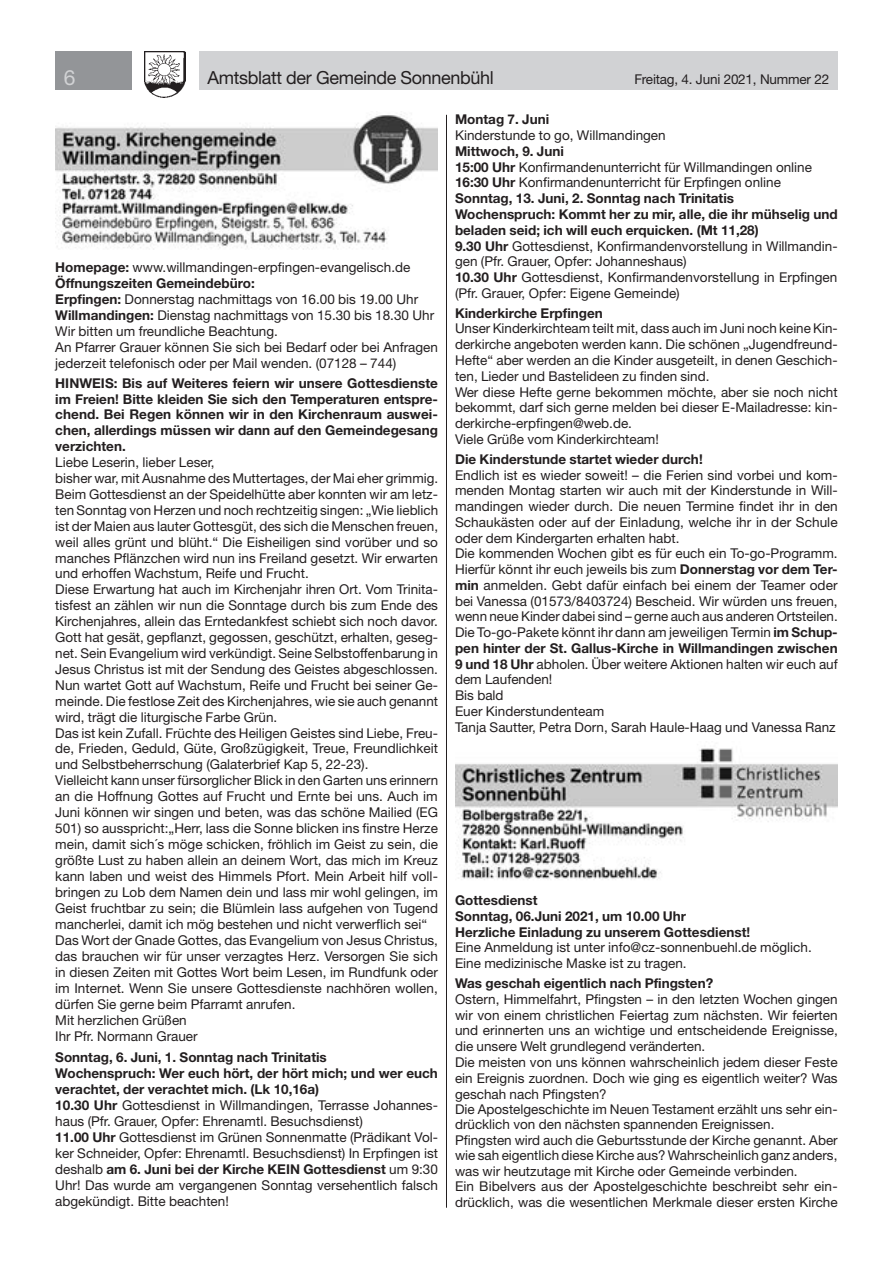
<style>
.page{position:relative;width:893px;height:1263px;background:#fff}
.page>*{position:absolute;margin:0;border:0;box-sizing:border-box;transform-origin:0 0}
.t1{font:21px "Helvetica Neue LT Std";color:#d1d2d4}
.t2{font:18px "Helvetica Neue LT Std";letter-spacing:-.02em;color:#231f20}
.t3{font:13.5px/15.9px "Helvetica Neue LT Std";color:#231f20}
.t4{font:700 13.5px/15.9px "Helvetica Neue LT Std";color:#231f20;text-align:justify}
.s1{font-weight:700}
</style>
<div class="page">
<div style="left:199px;top:51px;width:639px;height:38px;background:#d1d2d4"></div>
<div style="left:55px;top:51px;width:77px;height:38px;background:#939598"></div>
<img style="left:145px;top:51px;width:41px;height:47px">
<img style="left:55px;top:114px;width:383px;height:136px">
<img style="left:455px;top:748px;width:383px;height:132px">
<hr style="left:446px;top:115px;width:1px;height:1093px;background:#231f20">
<h1 class="t1" style="left:64px;top:65px;width:13px">6</h1>
<h2 class="t2" style="left:207px;top:67px;width:288px">Amtsblatt der Gemeinde Sonnenbühl</h2>
<p class="t3" style="left:634px;top:71px;width:196px">Freitag, 4. Juni 2021, Nummer 22</p>
<p class="t3" style="left:55px;top:259px;width:384px"><span class="s1">Homepage:</span> www.willmandingen-erpfingen-evangelisch.de <span class="s1">Öffnungszeiten Gemeindebüro:<br>Erpfingen:</span> Donnerstag nachmittags von 16.00 bis 19.00 Uhr <span class="s1">Willmandingen:</span> Dienstag nachmittags von 15.30 bis 18.30 Uhr Wir bitten um freundliche Beachtung.<br>An Pfarrer Grauer können Sie sich bei Bedarf oder bei Anfragen jederzeit telefonisch oder per Mail wenden. (07128 – 744)</p>
<p class="t4" style="left:55px;top:375px;width:384px">HINWEIS: Bis auf Weiteres feiern wir unsere Gottesdienste im Freien! Bitte kleiden Sie sich den Temperaturen entspre&shy;chend. Bei Regen können wir in den Kirchenraum auswei&shy;chen, allerdings müssen wir dann auf den Gemeindegesang verzichten.</p>
<p class="t3" style="left:55px;top:454px;width:384px">Liebe Leserin, lieber Leser,<br>bisher war, mit Ausnahme des Muttertages, der Mai eher grimmig.<br>Beim Gottesdienst an der Speidelhütte aber konnten wir am letz&shy;ten Sonntag von Herzen und noch rechtzeitig singen: „Wie lieblich ist der Maien aus lauter Gottesgüt, des sich die Menschen freuen, weil alles grünt und blüht.“ Die Eisheiligen sind vorüber und so manches Pflänzchen wird nun ins Freiland gesetzt. Wir erwarten und erhoffen Wachstum, Reife und Frucht.<br>Diese Erwartung hat auch im Kirchenjahr ihren Ort. Vom Trinita&shy;tisfest an zählen wir nun die Sonntage durch bis zum Ende des Kirchenjahres, allein das Erntedankfest schiebt sich noch davor.<br>Gott hat gesät, gepflanzt, gegossen, geschützt, erhalten, geseg&shy;net. Sein Evangelium wird verkündigt. Seine Selbstoffenbarung in Jesus Christus ist mit der Sendung des Geistes abgeschlossen.<br>Nun wartet Gott auf Wachstum, Reife und Frucht bei seiner Ge&shy;meinde. Die festlose Zeit des Kirchenjahres, wie sie auch genannt wird, trägt die liturgische Farbe Grün.<br>Das ist kein Zufall. Früchte des Heiligen Geistes sind Liebe, Freu&shy;de, Frieden, Geduld, Güte, Großzügigkeit, Treue, Freundlichkeit und Selbstbeherrschung (Galaterbrief Kap 5, 22-23).<br>Vielleicht kann unser fürsorglicher Blick in den Garten uns erinnern an die Hoffnung Gottes auf Frucht und Ernte bei uns. Auch im Juni können wir singen und beten, was das schöne Mailied (EG 501) so ausspricht:„Herr, lass die Sonne blicken ins finstre Herze mein, damit sich´s möge schicken, fröhlich im Geist zu sein, die größte Lust zu haben allein an deinem Wort, das mich im Kreuz kann laben und weist des Himmels Pfort. Mein Arbeit hilf voll&shy;bringen zu Lob dem Namen dein und lass mir wohl gelingen, im Geist fruchtbar zu sein; die Blümlein lass aufgehen von Tugend mancherlei, damit ich mög bestehen und nicht verwerflich sei“ Das Wort der Gnade Gottes, das Evangelium von Jesus Christus, das brauchen wir für unser verzagtes Herz. Versorgen Sie sich in diesen Zeiten mit Gottes Wort beim Lesen, im Rundfunk oder im Internet. Wenn Sie unsere Gottesdienste nachhören wollen, dürfen Sie gerne beim Pfarramt anrufen.<br>Mit herzlichen Grüßen<br>Ihr Pfr. Normann Grauer</p>
<p class="t3" style="left:55px;top:1049px;width:384px"><span class="s1">Sonntag, 6. Juni, 1. Sonntag nach Trinitatis<br>Wochenspruch: Wer euch hört, der hört mich; und wer euch verachtet, der verachtet mich. (Lk 10,16a)<br>10.30 Uhr</span> Gottesdienst in Willmandingen, Terrasse Johannes&shy;haus (Pfr. Grauer, Opfer: Ehrenamtl. Besuchsdienst)<br><span class="s1">11.00 Uhr</span> Gottesdienst im Grünen Sonnenmatte (Prädikant Vol&shy;ker Schneider, Opfer: Ehrenamtl. Besuchsdienst) In Erpfingen ist deshalb <span class="s1">am 6. Juni bei der Kirche KEIN Gottesdienst</span> um 9:30<br>Uhr! Das wurde am vergangenen Sonntag versehentlich falsch abgekündigt. Bitte beachten!</p>
<p class="t4" style="left:455px;top:111px;width:96px">Montag 7. Juni</p>
<p class="t3" style="left:455px;top:127px;width:212px">Kinderstunde to go, Willmandingen</p>
<p class="t3" style="left:455px;top:143px;width:384px"><span class="s1">Mittwoch, 9. Juni<br>15:00 Uhr</span> Konfirmandenunterricht für Willmandingen online <span class="s1">16:30 Uhr</span> Konfirmandenunterricht für Erpfingen online <span class="s1">Sonntag, 13. Juni, 2. Sonntag nach Trinitatis<br>Wochenspruch: Kommt her zu mir, alle, die ihr mühselig und beladen seid; ich will euch erquicken. (Mt 11,28)<br>9.30 Uhr</span> Gottesdienst, Konfirmandenvorstellung in Willmandin&shy;gen (Pfr. Grauer, Opfer: Johanneshaus)<br><span class="s1">10.30 Uhr</span> Gottesdienst, Konfirmandenvorstellung in Erpfingen (Pfr. Grauer, Opfer: Eigene Gemeinde)</p>
<p class="t4" style="left:455px;top:305px;width:149px">Kinderkirche Erpfingen</p>
<p class="t3" style="left:455px;top:321px;width:384px">Unser Kinderkirchteam teilt mit, dass auch im Juni noch keine Kin&shy;derkirche angeboten werden kann. Die schönen „Jugendfreund-Hefte“ aber werden an die Kinder ausgeteilt, in denen Geschich&shy;ten, Lieder und Bastelideen zu finden sind.<br>Wer diese Hefte gerne bekommen möchte, aber sie noch nicht bekommt, darf sich gerne melden bei dieser E-Mailadresse: kin&shy;derkirche-erpfingen@web.de.<br>Viele Grüße vom Kinderkirchteam!</p>
<p class="t4" style="left:455px;top:451px;width:249px">Die Kinderstunde startet wieder durch!</p>
<p class="t3" style="left:455px;top:467px;width:384px">Endlich ist es wieder soweit! – die Ferien sind vorbei und kom&shy;menden Montag starten wir auch mit der Kinderstunde in Will&shy;mandingen wieder durch. Die neuen Termine findet ihr in den Schaukästen oder auf der Einladung, welche ihr in der Schule oder dem Kindergarten erhalten habt.<br>Die kommenden Wochen gibt es für euch ein To-go-Programm.<br>Hierfür könnt ihr euch jeweils bis zum <span class="s1">Donnerstag vor dem Ter&shy;min</span> anmelden. Gebt dafür einfach bei einem der Teamer oder bei Vanessa (01573/8403724) Bescheid. Wir würden uns freuen, wenn neue Kinder dabei sind – gerne auch aus anderen Ortsteilen.<br>Die To-go-Pakete könnt ihr dann am jeweiligen Termin <span class="s1">im Schup&shy;pen hinter der St. Gallus-Kirche in Willmandingen zwischen 9 und 18 Uhr</span> abholen. Über weitere Aktionen halten wir euch auf dem Laufenden!<br>Bis bald<br>Euer Kinderstundenteam<br>Tanja Sautter, Petra Dorn, Sarah Haule-Haag und Vanessa Ranz</p>
<p class="t4" style="left:455px;top:892px;width:297px;text-align:left">Gottesdienst<br>Sonntag, 06.Juni 2021, um 10.00 Uhr<br>Herzliche Einladung zu unserem Gottesdienst!</p>
<p class="t3" style="left:455px;top:940px;width:358px">Eine Anmeldung ist unter info@cz-sonnenbuehl.de möglich.<br>Eine medizinische Maske ist zu tragen.</p>
<p class="t4" style="left:455px;top:975px;width:260px">Was geschah eigentlich nach Pfingsten?</p>
<p class="t3" style="left:455px;top:991px;width:384px">Ostern, Himmelfahrt, Pfingsten – in den letzten Wochen gingen wir von einem christlichen Feiertag zum nächsten. Wir feierten und erinnerten uns an wichtige und entscheidende Ereignisse, die unsere Welt grundlegend veränderten.<br>Die meisten von uns können wahrscheinlich jedem dieser Feste ein Ereignis zuordnen. Doch wie ging es eigentlich weiter? Was geschah nach Pfingsten?<br>Die Apostelgeschichte im Neuen Testament erzählt uns sehr ein&shy;drücklich von den nächsten spannenden Ereignissen.<br>Pfingsten wird auch die Geburtsstunde der Kirche genannt. Aber wie sah eigentlich diese Kirche aus? Wahrscheinlich ganz anders, was wir heutzutage mit Kirche oder Gemeinde verbinden.<br>Ein Bibelvers aus der Apostelgeschichte beschreibt sehr ein&shy;drücklich, was die wesentlichen Merkmale dieser ersten Kirche</p>
</div>
